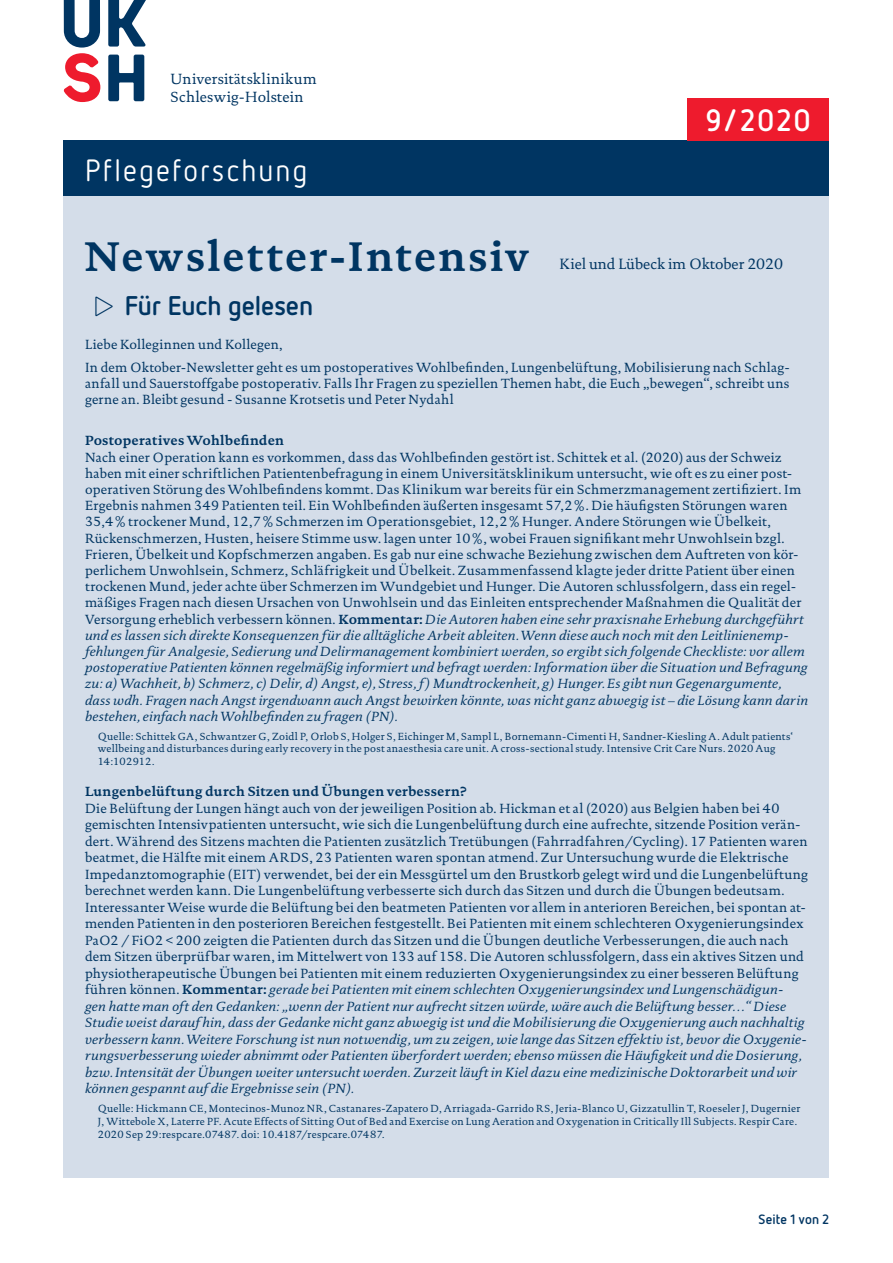
<style>
.page{position:relative;width:893px;height:1263px;background:#fff}
.page>*{position:absolute;margin:0;border:0;box-sizing:border-box;transform-origin:0 0}
.t1{font:700 42px "DTL Documenta TOT";letter-spacing:.045em;color:#003562}
.t2{font:30.75px "Netto OT";letter-spacing:.075em;color:#fff}
.t3{font:700 30.75px "Netto OT";color:#fff}
.t4{font:700 27px "Netto OT";letter-spacing:-.005em;color:#003562}
.t5{font:15px/18px "DTL Documenta TOT";letter-spacing:.02em;color:#003562}
.t6{font:15px "DTL Documenta WT";color:#003562}
.t7{font:13.5px/16.2px "DTL Documenta TOT";letter-spacing:.02em;color:#003562}
.t8{font:700 13.5px "DTL Documenta TOT";letter-spacing:.015em;color:#003562}
.t9{font:700 13.5px "Netto OT";letter-spacing:.01em;color:#003562}
.t10{font:10.5px/12.6px "DTL Documenta TOT";letter-spacing:.03em;color:#003562}
.s1{font-family:"Netto Icons OT";font-weight:300}
.s2{font-weight:700}
.s3{font-style:italic}
</style>
<div class="page">
<div style="left:64px;top:140px;width:765px;height:56px;background:#003562"></div>
<div style="left:64px;top:196px;width:765px;height:982px;background:#d4dde9"></div>
<svg style="left:108px;top:55px;width:36px;height:46px"></svg>
<svg style="left:64px;top:0;width:36px;height:102px"></svg>
<svg style="left:108px;top:0;width:38px;height:47px"></svg>
<div style="left:688px;top:98px;width:141px;height:42px;background:#ee1b2d"></div>
<p class="t5" style="left:171px;top:70px;width:148px">Universitätsklinikum<br>Schleswig-Holstein</p>
<h2 class="t2" style="left:85px;top:151px;width:224px">Pflegeforschung</h2>
<h1 class="t1" style="left:85px;top:231px;width:446px">Newsletter-Intensiv</h1>
<h2 class="t3" style="left:706px;top:101px;width:107px">9/2020</h2>
<p class="t6" style="left:560px;top:255px;width:225px">Kiel und Lübeck im Oktober 2020</p>
<h3 class="t4" style="left:85px;top:288px;width:230px"><span class="s1">&gt;</span> Für Euch gelesen</h3>
<p class="t7" style="left:85px;top:333px;width:706px;line-height:22.5px">Liebe Kolleginnen und Kollegen,<br>In dem Oktober-Newsletter geht es um postoperatives Wohlbefinden, Lungenbelüftung, Mobilisierung nach Schlag-</p>
<p class="t7" style="left:85px;top:375px;width:706px">anfall und Sauerstoffgabe postoperativ. Falls Ihr Fragen zu speziellen Themen habt, die Euch „bewegen“, schreibt uns gerne an. Bleibt gesund - Susanne Krotsetis und Peter Nydahl</p>
<p class="t8" style="left:85px;top:432px;width:201px">Postoperatives Wohlbefinden</p>
<p class="t7" style="left:85px;top:449px;width:724px">Nach einer Operation kann es vorkommen, dass das Wohlbefinden gestört ist. Schittek et al. (2020) aus der Schweiz haben mit einer schriftlichen Patientenbefragung in einem Universitätsklinikum untersucht, wie oft es zu einer post&shy;operativen Störung des Wohlbefindens kommt. Das Klinikum war bereits für ein Schmerzmanagement zertifiziert. Im Ergebnis nahmen 349 Patienten teil. Ein Wohlbefinden äußerten insgesamt 57,2 %. Die häufigsten Störungen waren 35,4 % trockener Mund, 12,7 % Schmerzen im Operationsgebiet, 12,2 % Hunger. Andere Störungen wie Übelkeit, Rückenschmerzen, Husten, heisere Stimme usw. lagen unter 10 %, wobei Frauen signifikant mehr Unwohlsein bzgl.<br>Frieren, Übelkeit und Kopfschmerzen angaben. Es gab nur eine schwache Beziehung zwischen dem Auftreten von kör&shy;perlichem Unwohlsein, Schmerz, Schläfrigkeit und Übelkeit. Zusammenfassend klagte jeder dritte Patient über einen trockenen Mund, jeder achte über Schmerzen im Wundgebiet und Hunger. Die Autoren schlussfolgern, dass ein regel&shy;mäßiges Fragen nach diesen Ursachen von Unwohlsein und das Einleiten entsprechender Maßnahmen die Qualität der Versorgung erheblich verbessern können. <span class="s2">Kommentar:</span> <span class="s3">Die Autoren haben eine sehr praxisnahe Erhebung durchgeführt und es lassen sich direkte Konsequenzen für die alltägliche Arbeit ableiten. Wenn diese auch noch mit den Leitlinienemp&shy;fehlungen für Analgesie, Sedierung und Delirmanagement kombiniert werden, so ergibt sich folgende Checkliste: vor allem postoperative Patienten können regelmäßig informiert und befragt werden: Information über die Situation und Befragung zu: a) Wachheit, b) Schmerz, c) Delir, d) Angst, e), Stress, f) Mundtrockenheit, g) Hunger. Es gibt nun Gegenargumente, dass wdh. Fragen nach Angst irgendwann auch Angst bewirken könnte, was nicht ganz abwegig ist – die Lösung kann darin bestehen, einfach nach Wohlbefinden zu fragen (PN).</span></p>
<p class="t10" style="left:98px;top:730px;width:697px">Quelle: Schittek GA, Schwantzer G, Zoidl P, Orlob S, Holger S, Eichinger M, Sampl L, Bornemann-Cimenti H, Sandner-Kiesling A. Adult patients‘ wellbeing and disturbances during early recovery in the post anaesthesia care unit. A cross-sectional study. Intensive Crit Care Nurs. 2020 Aug<br>14:102912.</p>
<p class="t8" style="left:85px;top:783px;width:383px">Lungenbelüftung durch Sitzen und Übungen verbessern?</p>
<p class="t7" style="left:85px;top:800px;width:724px">Die Belüftung der Lungen hängt auch von der jeweiligen Position ab. Hickman et al (2020) aus Belgien haben bei 40 gemischten Intensivpatienten untersucht, wie sich die Lungenbelüftung durch eine aufrechte, sitzende Position verän&shy;dert. Während des Sitzens machten die Patienten zusätzlich Tretübungen (Fahrradfahren/Cycling). 17 Patienten waren beatmet, die Hälfte mit einem ARDS, 23 Patienten waren spontan atmend. Zur Untersuchung wurde die Elektrische Impedanztomographie (EIT) verwendet, bei der ein Messgürtel um den Brustkorb gelegt wird und die Lungenbelüftung berechnet werden kann. Die Lungenbelüftung verbesserte sich durch das Sitzen und durch die Übungen bedeutsam.<br>Interessanter Weise wurde die Belüftung bei den beatmeten Patienten vor allem in anterioren Bereichen, bei spontan at&shy;menden Patienten in den posterioren Bereichen festgestellt. Bei Patienten mit einem schlechteren Oxygenierungsindex PaO2 / FiO2 &lt; 200 zeigten die Patienten durch das Sitzen und die Übungen deutliche Verbesserungen, die auch nach dem Sitzen überprüfbar waren, im Mittelwert von 133 auf 158. Die Autoren schlussfolgern, dass ein aktives Sitzen und physiotherapeutische Übungen bei Patienten mit einem reduzierten Oxygenierungsindex zu einer besseren Belüftung führen können. <span class="s2">Kommentar:</span> <span class="s3">gerade bei Patienten mit einem schlechten Oxygenierungsindex und Lungenschädigun&shy;gen hatte man oft den Gedanken: „wenn der Patient nur aufrecht sitzen würde, wäre auch die Belüftung besser…“ Diese Studie weist darauf hin, dass der Gedanke nicht ganz abwegig ist und die Mobilisierung die Oxygenierung auch nachhaltig verbessern kann. Weitere Forschung ist nun notwendig, um zu zeigen, wie lange das Sitzen effektiv ist, bevor die Oxygenie&shy;rungsverbesserung wieder abnimmt oder Patienten überfordert werden; ebenso müssen die Häufigkeit und die Dosierung, bzw. Intensität der Übungen weiter untersucht werden. Zurzeit läuft in Kiel dazu eine medizinische Doktorarbeit und wir können gespannt auf die Ergebnisse sein (PN).</span></p>
<p class="t10" style="left:98px;top:1102px;width:704px">Quelle: Hickmann CE, Montecinos-Munoz NR, Castanares-Zapatero D, Arriagada-Garrido RS, Jeria-Blanco U, Gizzatullin T, Roeseler J, Dugernier<br>J, Wittebole X, Laterre PF. Acute Effects of Sitting Out of Bed and Exercise on Lung Aeration and Oxygenation in Critically Ill Subjects. Respir Care.<br>2020 Sep 29:respcare.07487. doi: 10.4187/respcare.07487.</p>
<p class="t9" style="left:759px;top:1210px;width:72px">Seite 1 von 2</p>
</div>
